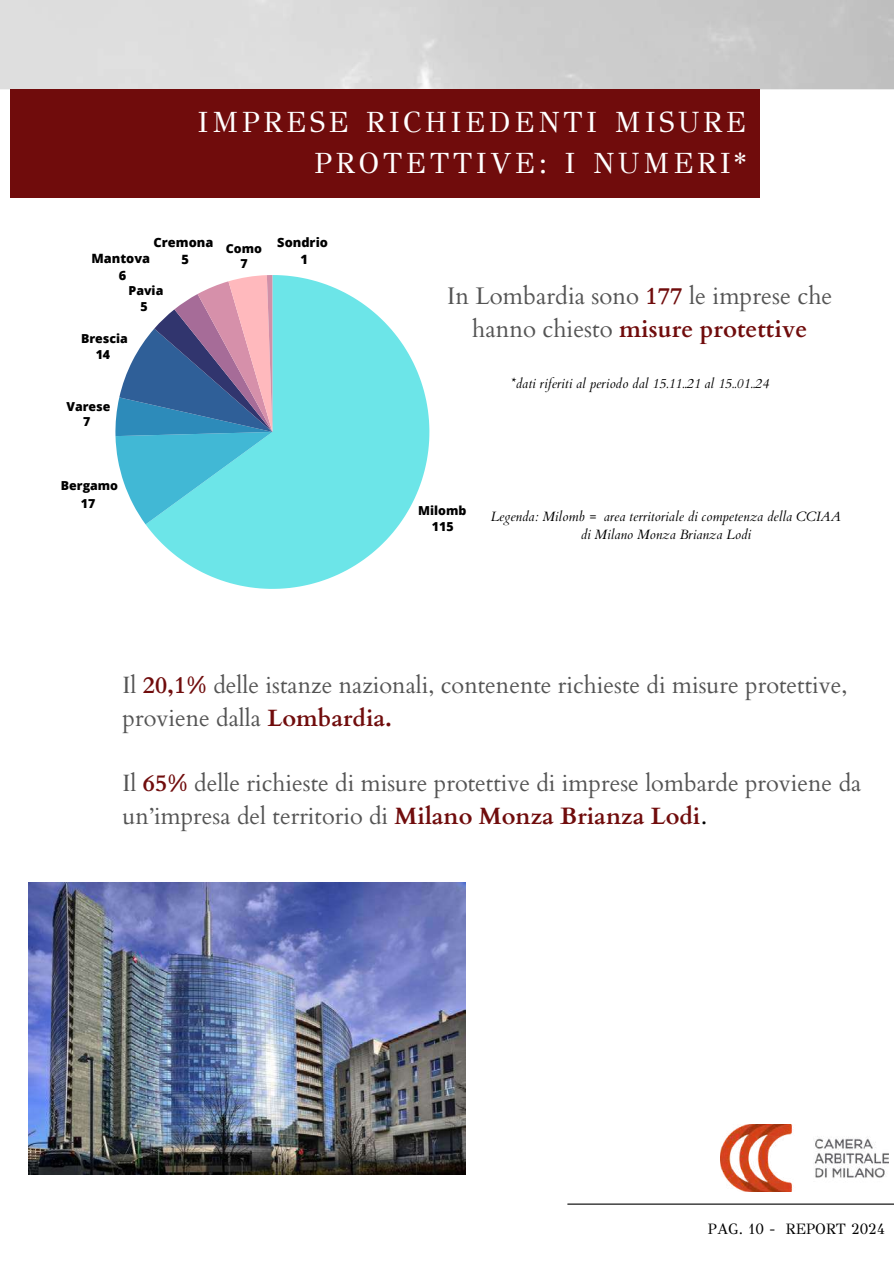
<style>
.page{position:relative;width:894px;height:1264px;background:#fff}
.page>*{position:absolute;margin:0;border:0;box-sizing:border-box;transform-origin:0 0}
.t1{font:29.25px/40.5px "GFS Didot";letter-spacing:.12em;color:#fff;text-align:right}
.t2{font:24px/32.7px "Cardo";color:#545454;text-align:center}
.t3{font:23.55px/32.7px "Cardo";color:#545454}
.t4{font:15px "GFS Didot";color:#000}
.t5{font:italic 13.5px/18px "Cardo";color:#000;text-align:center}
.t6{font:800 12.75px/17.1px "Open Sans";color:#000;text-align:center}
.t7{font:800 12.45px/15.5px "Open Sans";color:#000;text-align:center}
.s1{font-weight:700;color:#700c0c}
.s2{color:#000}
</style>
<div class="page">
<hr style="left:567px;top:1203px;width:326px;height:1px;background:#000">
<img style="left:720px;top:1124px;width:168px;height:67px">
<div style="left:10px;top:89px;width:749px;height:108px;background:#700c0c"></div>
<svg style="left:145px;top:275px;width:284px;height:314px;fill:#6ce5e8"></svg>
<svg style="left:115px;top:275px;width:157px;height:249px"></svg>
<img style="left:29px;top:882px;width:436px;height:292px">
<p class="t1" style="left:197px;top:102px;width:550px">IMPRESE RICHIEDENTI MISURE<br>PROTETTIVE: I NUMERI*</p>
<p class="t6" style="left:154px;top:234px;width:61px">Cremona<br>5</p>
<p class="t6" style="left:91px;top:249px;width:60px">Mantova<br>6</p>
<p class="t7" style="left:128px;top:282px;width:36px">Pavia<br>5</p>
<p class="t7" style="left:81px;top:330px;width:48px">Brescia<br>14</p>
<p class="t7" style="left:226px;top:240px;width:38px">Como<br>7</p>
<p class="t6" style="left:277px;top:234px;width:52px">Sondrio<br>1</p>
<p class="t7" style="left:66px;top:398px;width:46px">Varese<br>7</p>
<p class="t7" style="left:61px;top:476px;width:59px;line-height:18.1px">Bergamo<br>17</p>
<p class="t2" style="left:447px;top:280px;width:386px">In Lombardia sono <span class="s1">177</span> le imprese che hanno chiesto <span class="s1">misure protettive</span></p>
<p class="t5" style="left:510px;top:374px;width:260px">*dati riferiti al periodo dal 15.11..21 al 15..01..24</p>
<p class="t7" style="left:418px;top:503px;width:50px">Milomb<br>115</p>
<p class="t5" style="left:490px;top:508px;width:352px">Legenda: Milomb = area territoriale di competenza della CCIAA di Milano Monza Brianza Lodi</p>
<p class="t3" style="left:122px;top:669px;width:726px">Il <span class="s1">20,1%</span> delle istanze nazionali, contenente richieste di misure protettive, proviene dalla <span class="s1">Lombardia.</span></p>
<p class="t3" style="left:122px;top:767px;width:740px">Il <span class="s1">65%</span> delle richieste di misure protettive di imprese lombarde proviene da un’impresa del territorio di <span class="s1">Milano Monza Brianza Lodi</span><span class="s2">.</span></p>
<p class="t4" style="left:707px;top:1219px;width:178px">PAG. 10 - REPORT 2024</p>
</div>
